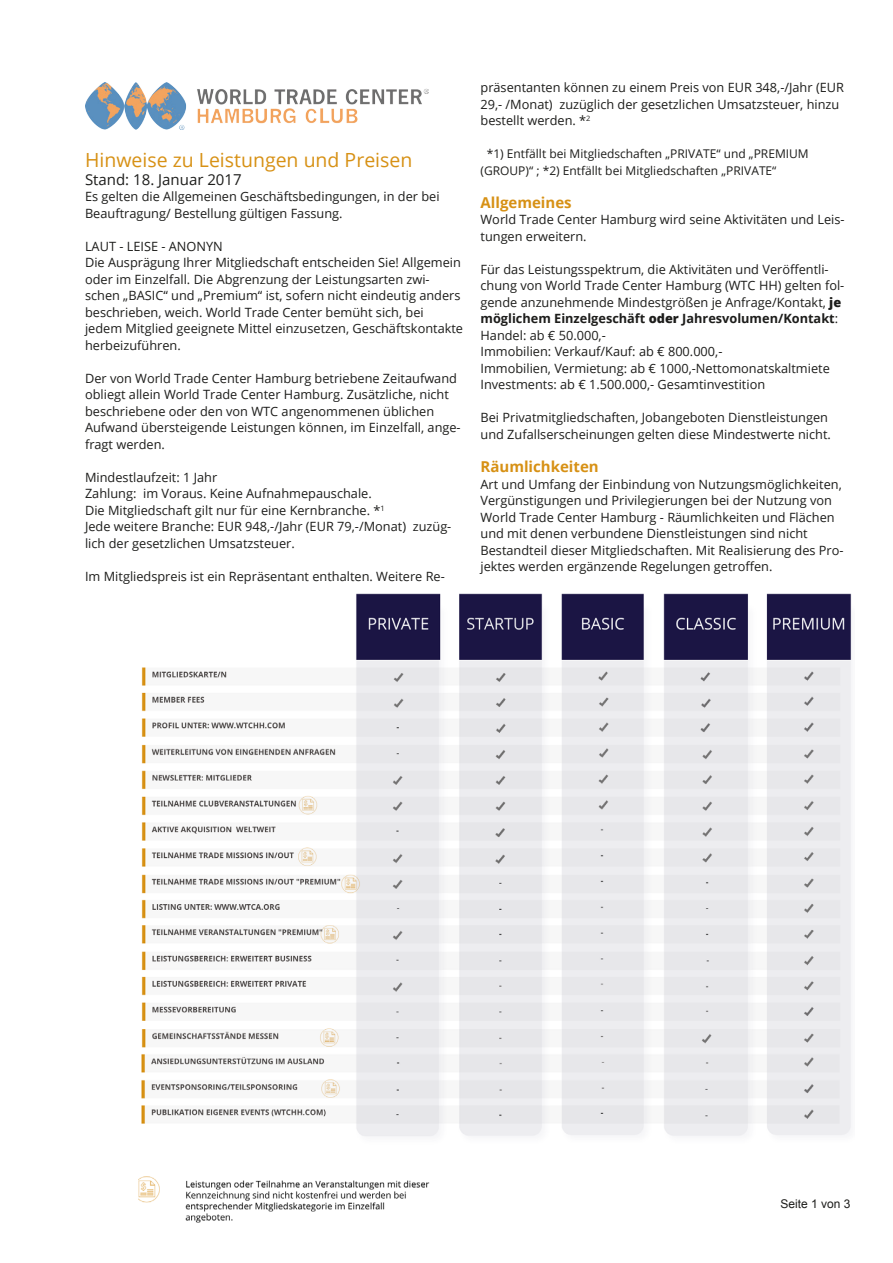
<style>
.page{position:relative;width:893px;height:1263px;background:#fff}
.page>*{position:absolute;margin:0;border:0;box-sizing:border-box;transform-origin:0 0}
.t1{font:19.5px "Open Sans";color:#d79115}
.t2{font:700 15px "Open Sans";color:#d79115}
.t3{font:15px "Open Sans";color:#1d1d1b}
.t4{font:12.75px/16.5px "Open Sans";color:#1d1d1b}
.t5{font:12px/16.5px "Open Sans";color:#1d1d1b}
.t6{font:12px "Arial";color:#1d1d1b}
.s1{font-weight:800}
.s2{font-weight:700}
</style>
<div class="page">
<img style="left:139px;top:593px;width:713px;height:630px">
<img style="left:85px;top:83px;width:344px;height:47px">
<h1 class="t1" style="left:85px;top:146px;width:329px">Hinweise zu Leistungen und Preisen</h1>
<p class="t3" style="left:85px;top:169px;width:158px">Stand: 18. Januar 2017</p>
<p class="t4" style="left:85px;top:188px;width:356px">Es gelten die Allgemeinen Geschäftsbedingungen, in der bei<br>Beauftragung/ Bestellung gültigen Fassung.</p>
<p class="t4" style="left:85px;top:238px;width:380px">LAUT - LEISE - ANONYN<br>Die Ausprägung Ihrer Mitgliedschaft entscheiden Sie! Allgemein oder im Einzelfall. Die Abgrenzung der Leistungsarten zwi&shy;schen „BASIC“ und „Premium“ ist, sofern nicht eindeutig anders beschrieben, weich. World Trade Center bemüht sich, bei jedem Mitglied geeignete Mittel einzusetzen, Geschäftskontakte herbeizuführen.</p>
<p class="t4" style="left:85px;top:370px;width:377px">Der von World Trade Center Hamburg betriebene Zeitaufwand obliegt allein World Trade Center Hamburg. Zusätzliche, nicht beschriebene oder den von WTC angenommenen üblichen Aufwand übersteigende Leistungen können, im Einzelfall, ange&shy;fragt werden.</p>
<p class="t4" style="left:85px;top:469px;width:368px">Mindestlaufzeit: 1 Jahr<br>Zahlung: im Voraus. Keine Aufnahmepauschale.<br>Die Mitgliedschaft gilt nur für eine Kernbranche. *<sup>1<br></sup>Jede weitere Branche: EUR 948,-/Jahr (EUR 79,-/Monat) zuzüg&shy;lich der gesetzlichen Umsatzsteuer.</p>
<p class="t4" style="left:85px;top:568px;width:361px">Im Mitgliedspreis ist ein Repräsentant enthalten. Weitere Re-</p>
<p class="t4" style="left:480px;top:79px;width:365px">präsentanten können zu einem Preis von EUR 348,-/Jahr (EUR<br>29,- /Monat) zuzüglich der gesetzlichen Umsatzsteuer, hinzu bestellt werden. *<sup>2</sup></p>
<p class="t5" style="left:480px;top:146px;width:330px;text-indent:6px">*1) Entfällt bei Mitgliedschaften „PRIVATE“ und „PREMIUM (GROUP)“ ; *2) Entfällt bei Mitgliedschaften „PRIVATE“</p>
<p class="t2" style="left:480px;top:192px;width:93px">Allgemeines</p>
<p class="t4" style="left:480px;top:211px;width:366px">World Trade Center Hamburg wird seine Aktivitäten und Leis&shy;tungen erweitern.</p>
<p class="t4" style="left:480px;top:261px;width:365px">Für das Leistungsspektrum, die Aktivitäten und Veröffentli&shy;chung von World Trade Center Hamburg (WTC HH) gelten fol&shy;gende anzunehmende Mindestgrößen je Anfrage/Kontakt, <span class="s1">je </span><span class="s2">möglichem Einzelgeschäft</span> <span class="s1">oder</span> <span class="s2">Jahresvolumen/Kontakt</span>:<br>Handel: ab € 50.000,-<br>Immobilien: Verkauf/Kauf: ab € 800.000,-<br>Immobilien, Vermietung: ab € 1000,-Nettomonatskaltmiete Investments: ab € 1.500.000,- Gesamtinvestition</p>
<p class="t4" style="left:480px;top:409px;width:352px">Bei Privatmitgliedschaften, Jobangeboten Dienstleistungen und Zufallserscheinungen gelten diese Mindestwerte nicht.</p>
<p class="t2" style="left:480px;top:456px;width:120px">Räumlichkeiten</p>
<p class="t4" style="left:480px;top:475px;width:365px">Art und Umfang der Einbindung von Nutzungsmöglichkeiten, Vergünstigungen und Privilegierungen bei der Nutzung von World Trade Center Hamburg - Räumlichkeiten und Flächen und mit denen verbundene Dienstleistungen sind nicht Bestandteil dieser Mitgliedschaften. Mit Realisierung des Pro&shy;jektes werden ergänzende Regelungen getroffen.</p>
<p class="t6" style="left:780px;top:1196px;width:72px">Seite 1 von 3</p>
</div>
